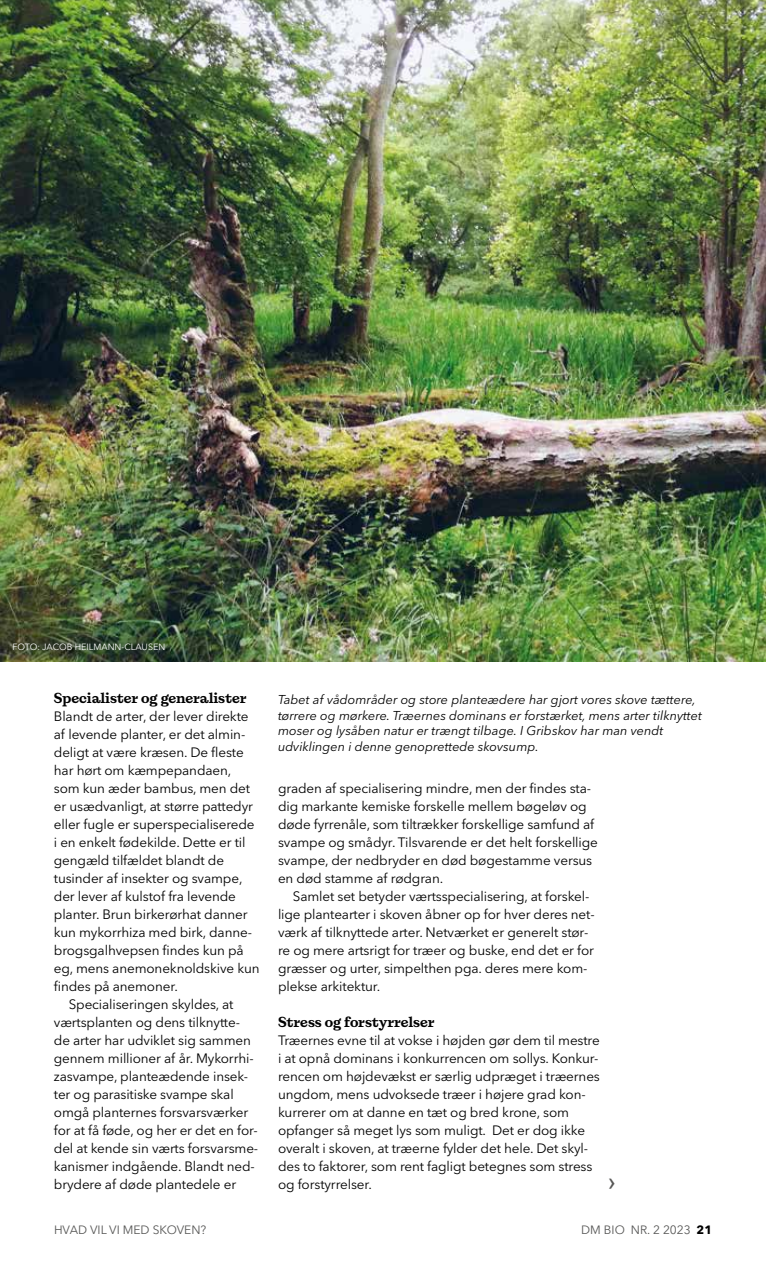
<style>
.page{position:relative;width:766px;height:1263px;background:#fff}
.page>*{position:absolute;margin:0;border:0;box-sizing:border-box;transform-origin:0 0}
.t1{font:27px "Corbel";color:#575756}
.t2{font:700 14.7px "DM";letter-spacing:-.01em;color:#000}
.t3{font:13.5px/18px "Avenir Next LT Pro";letter-spacing:-.01em;color:#000}
.t4{font:italic 12.75px/15.8px "Avenir Next LT Pro";color:#000}
.t5{font:12px "Avenir Next LT Pro";color:#575756}
.t6{font:9px "Avenir Next LT Pro";color:#fff}
.s1{font-weight:700;color:#000}
</style>
<div class="page">
<img style="left:0;top:0;width:765px;height:661px">
<p class="t6" style="left:12px;top:641px;width:154px">FOTO: JACOB HEILMANN-CLAUSEN</p>
<p class="t2" style="left:54px;top:689px;width:194px">Specialister og generalister</p>
<p class="t3" style="left:54px;top:708px;width:196px">Blandt de arter, der lever direkte</p>
<p class="t3" style="left:54px;top:726px;width:193px">af levende planter, er det almin-</p>
<p class="t3" style="left:54px;top:744px;width:191px">deligt at være kræsen. De fleste</p>
<p class="t3" style="left:54px;top:762px;width:179px">har hørt om kæmpepandaen,</p>
<p class="t3" style="left:54px;top:779px;width:198px">som kun æder bambus, men det</p>
<p class="t3" style="left:54px;top:797px;width:201px">er usædvanligt, at større pattedyr</p>
<p class="t3" style="left:54px;top:815px;width:202px">eller fugle er superspecialiserede</p>
<p class="t3" style="left:54px;top:833px;width:193px">i en enkelt fødekilde. Dette er til</p>
<p class="t3" style="left:54px;top:851px;width:172px">gengæld tilfældet blandt de</p>
<p class="t3" style="left:54px;top:869px;width:190px">tusinder af insekter og svampe,</p>
<p class="t3" style="left:54px;top:887px;width:183px">der lever af kulstof fra levende</p>
<p class="t3" style="left:54px;top:905px;width:195px">planter. Brun birkerørhat danner</p>
<p class="t3" style="left:54px;top:923px;width:200px">kun mykorrhiza med birk, danne-</p>
<p class="t3" style="left:54px;top:941px;width:191px">brogsgalhvepsen findes kun på</p>
<p class="t3" style="left:54px;top:959px;width:207px">eg, mens anemoneknoldskive kun</p>
<p class="t3" style="left:54px;top:977px;width:125px">findes på anemoner.</p>
<p class="t3" style="left:69px;top:995px;width:166px">Specialiseringen skyldes, at</p>
<p class="t3" style="left:54px;top:1013px;width:188px">værtsplanten og dens tilknytte-</p>
<p class="t3" style="left:54px;top:1031px;width:198px">de arter har udviklet sig sammen</p>
<p class="t3" style="left:54px;top:1049px;width:201px">gennem millioner af år. Mykorrhi-</p>
<p class="t3" style="left:54px;top:1067px;width:196px">zasvampe, planteædende insek-</p>
<p class="t3" style="left:54px;top:1085px;width:181px">ter og parasitiske svampe skal</p>
<p class="t3" style="left:54px;top:1103px;width:196px">omgå planternes forsvarsværker</p>
<p class="t3" style="left:54px;top:1121px;width:205px">for at få føde, og her er det en for-</p>
<p class="t3" style="left:54px;top:1139px;width:206px">del at kende sin værts forsvarsme-</p>
<p class="t3" style="left:54px;top:1157px;width:202px">kanismer indgående. Blandt ned-</p>
<p class="t3" style="left:54px;top:1175px;width:184px">brydere af døde plantedele er</p>
<p class="t4" style="left:278px;top:691px;width:425px">Tabet af vådområder og store planteædere har gjort vores skove tættere, tørrere og mørkere. Træernes dominans er forstærket, mens arter tilknyttet moser og lysåben natur er trængt tilbage. I Gribskov har man vendt udviklingen i denne genoprettede skovsump.</p>
<p class="t3" style="left:278px;top:779px;width:321px">graden af specialisering mindre, men der findes sta&shy;dig markante kemiske forskelle mellem bøgeløv og døde fyrrenåle, som tiltrækker forskellige samfund af svampe og smådyr. Tilsvarende er det helt forskellige svampe, der nedbryder en død bøgestamme versus en død stamme af rødgran.</p>
<p class="t3" style="left:278px;top:887px;width:318px;text-indent:15px">Samlet set betyder værtsspecialisering, at forskel&shy;lige plantearter i skoven åbner op for hver deres net&shy;værk af tilknyttede arter. Netværket er generelt stør&shy;re og mere artsrigt for træer og buske, end det er for græsser og urter, simpelthen pga. deres mere kom&shy;plekse arkitektur.</p>
<p class="t2" style="left:278px;top:1013px;width:158px">Stress og forstyrrelser</p>
<p class="t3" style="left:278px;top:1032px;width:323px">Træernes evne til at vokse i højden gør dem til mestre i at opnå dominans i konkurrencen om sollys. Konkur&shy;rencen om højdevækst er særlig udpræget i træernes ungdom, mens udvoksede træer i højere grad kon&shy;kurrerer om at danne en tæt og bred krone, som opfanger så meget lys som muligt. Det er dog ikke overalt i skoven, at træerne fylder det hele. Det skyl&shy;des to faktorer, som rent fagligt betegnes som stress og forstyrrelser.</p>
<h1 class="t1" style="left:608px;top:1164px;width:9px">›</h1>
<p class="t5" style="left:54px;top:1223px;width:154px">HVAD VIL VI MED SKOVEN?</p>
<p class="t5" style="left:581px;top:1223px;width:132px">DM BIO NR. 2 2023 <span class="s1">21</span></p>
</div>
